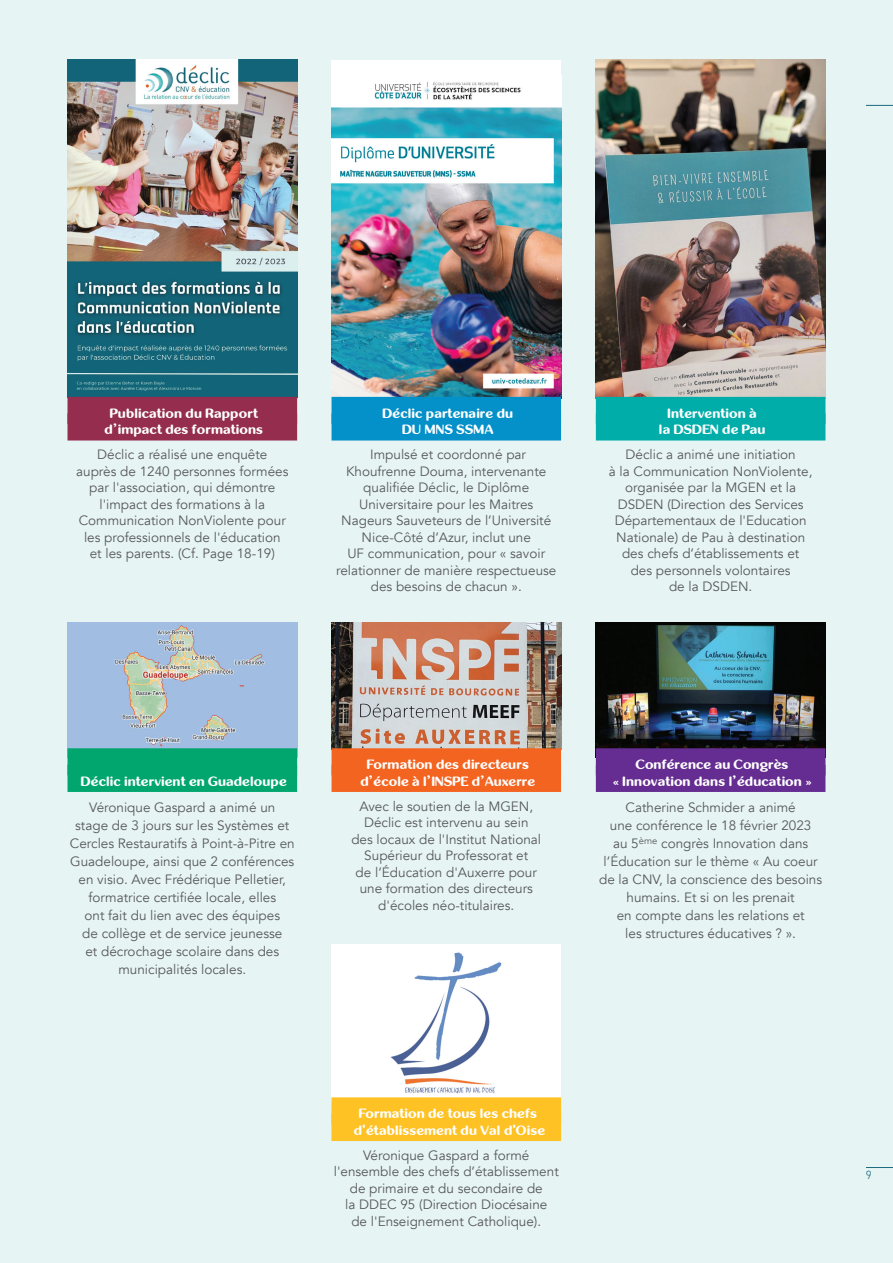
<style>
.page{position:relative;width:893px;height:1263px;background:#e7f4f4}
.page>*{position:absolute;margin:0;border:0;box-sizing:border-box;transform-origin:0 0}
.t1{font:13.5px/16.5px "Avenir";color:#57585a;text-align:center}
.t2{font:700 13.5px/16.5px "inglobal";color:#fff;text-align:center}
.t3{font:300 12px "DIN2014";color:#1b687e}
</style>
<div class="page">
<img style="left:68px;top:60px;width:229px;height:337px">
<img style="left:596px;top:622px;width:229px;height:126px">
<img style="left:68px;top:622px;width:229px;height:126px">
<div style="left:68px;top:397px;width:229px;height:27px;background:#942d4e"></div>
<div style="left:68px;top:413px;width:229px;height:27px;background:#942d4e"></div>
<div style="left:596px;top:748px;width:229px;height:27px;background:#652d91"></div>
<div style="left:596px;top:765px;width:229px;height:27px;background:#652d91"></div>
<div style="left:68px;top:748px;width:229px;height:27px;background:#00a66e"></div>
<div style="left:68px;top:765px;width:229px;height:27px;background:#00a66e"></div>
<div style="left:332px;top:60px;width:229px;height:338px;background:#fff"></div>
<img style="left:332px;top:81px;width:229px;height:316px">
<img style="left:332px;top:622px;width:229px;height:126px">
<div style="left:332px;top:397px;width:229px;height:27px;background:#0490c8"></div>
<div style="left:332px;top:413px;width:229px;height:27px;background:#0490c8"></div>
<div style="left:332px;top:748px;width:229px;height:27px;background:#f36421"></div>
<div style="left:332px;top:765px;width:229px;height:27px;background:#f36421"></div>
<div style="left:331px;top:944px;width:230px;height:158px;background:#fff"></div>
<img style="left:390px;top:952px;width:112px;height:142px">
<img style="left:596px;top:60px;width:229px;height:337px">
<div style="left:331px;top:1097px;width:230px;height:27px;background:#fec224"></div>
<div style="left:331px;top:1114px;width:230px;height:27px;background:#fec224"></div>
<div style="left:596px;top:397px;width:229px;height:27px;background:#00ada9"></div>
<div style="left:596px;top:413px;width:229px;height:27px;background:#00ada9"></div>
<svg style="left:866px;top:105px;width:27px;height:1px"></svg>
<svg style="left:866px;top:1167px;width:27px;height:1px"></svg>
<p class="t2" style="left:105px;top:405px;width:160px">Publication du Rapport d’impact des formations</p>
<p class="t1" style="left:76px;top:446px;width:214px">Déclic a réalisé une enquête auprès de 1240 personnes formées par l'association, qui démontre l'impact des formations à la<br>Communication NonViolente pour les professionnels de l'éducation<br>et les parents. (Cf. Page 18-19)</p>
<p class="t2" style="left:382px;top:405px;width:132px">Déclic partenaire du<br>DU MNS SSMA</p>
<p class="t1" style="left:336px;top:446px;width:222px">Impulsé et coordonné par<br>Khoufrenne Douma, intervenante qualifiée Déclic, le Diplôme<br>Universitaire pour les Maitres<br>Nageurs Sauveteurs de l’Université<br>Nice-Côté d’Azur, inclut une<br>UF communication, pour « savoir relationner de manière respectueuse des besoins de chacun ».</p>
<p class="t2" style="left:659px;top:405px;width:108px">Intervention à<br>la DSDEN de Pau</p>
<p class="t1" style="left:609px;top:446px;width:205px">Déclic a animé une initiation<br>à la Communication NonViolente, organisée par la MGEN et la<br>DSDEN (Direction des Services<br>Départementaux de l'Education<br>Nationale) de Pau à destination des chefs d’établissements et<br>des personnels volontaires<br>de la DSDEN.</p>
<p class="t2" style="left:81px;top:772px;width:208px">Déclic intervient en Guadeloupe</p>
<p class="t1" style="left:70px;top:799px;width:226px;line-height:18px">Véronique Gaspard a animé un<br>stage de 3 jours sur les Systèmes et Cercles Restauratifs à Point-à-Pitre en Guadeloupe, ainsi que 2 conférences en visio. Avec Frédérique Pelletier, formatrice certifiée locale, elles<br>ont fait du lien avec des équipes<br>de collège et de service jeunesse<br>et décrochage scolaire dans des municipalités locales.</p>
<p class="t2" style="left:360px;top:756px;width:177px">Formation des directeurs d’école à l’INSPE d’Auxerre</p>
<p class="t1" style="left:351px;top:798px;width:191px">Avec le soutien de la MGEN,<br>Déclic est intervenu au sein<br>des locaux de l'Institut National<br>Supérieur du Professorat et<br>de l’Éducation d'Auxerre pour une formation des directeurs d'écoles néo-titulaires.</p>
<p class="t2" style="left:612px;top:756px;width:202px">Conférence au Congrès<br>« Innovation dans l’éducation »</p>
<p class="t1" style="left:599px;top:799px;width:225px;line-height:18px">Catherine Schmider a animé<br>une conférence le 18 février 2023<br>au 5<sup>ème</sup> congrès Innovation dans l’Éducation sur le thème « Au coeur de la CNV, la conscience des besoins humains. Et si on les prenait<br>en compte dans les relations et<br>les structures éducatives ? ».</p>
<p class="t2" style="left:354px;top:1105px;width:193px">Formation de tous les chefs d'établissement du Val d'Oise</p>
<p class="t1" style="left:334px;top:1147px;width:227px">Véronique Gaspard a formé l'ensemble des chefs d’établissement de primaire et du secondaire de<br>la DDEC 95 (Direction Diocésaine<br>de l'Enseignement Catholique).</p>
<p class="t3" style="left:866px;top:1167px;width:7px">9</p>
</div>
